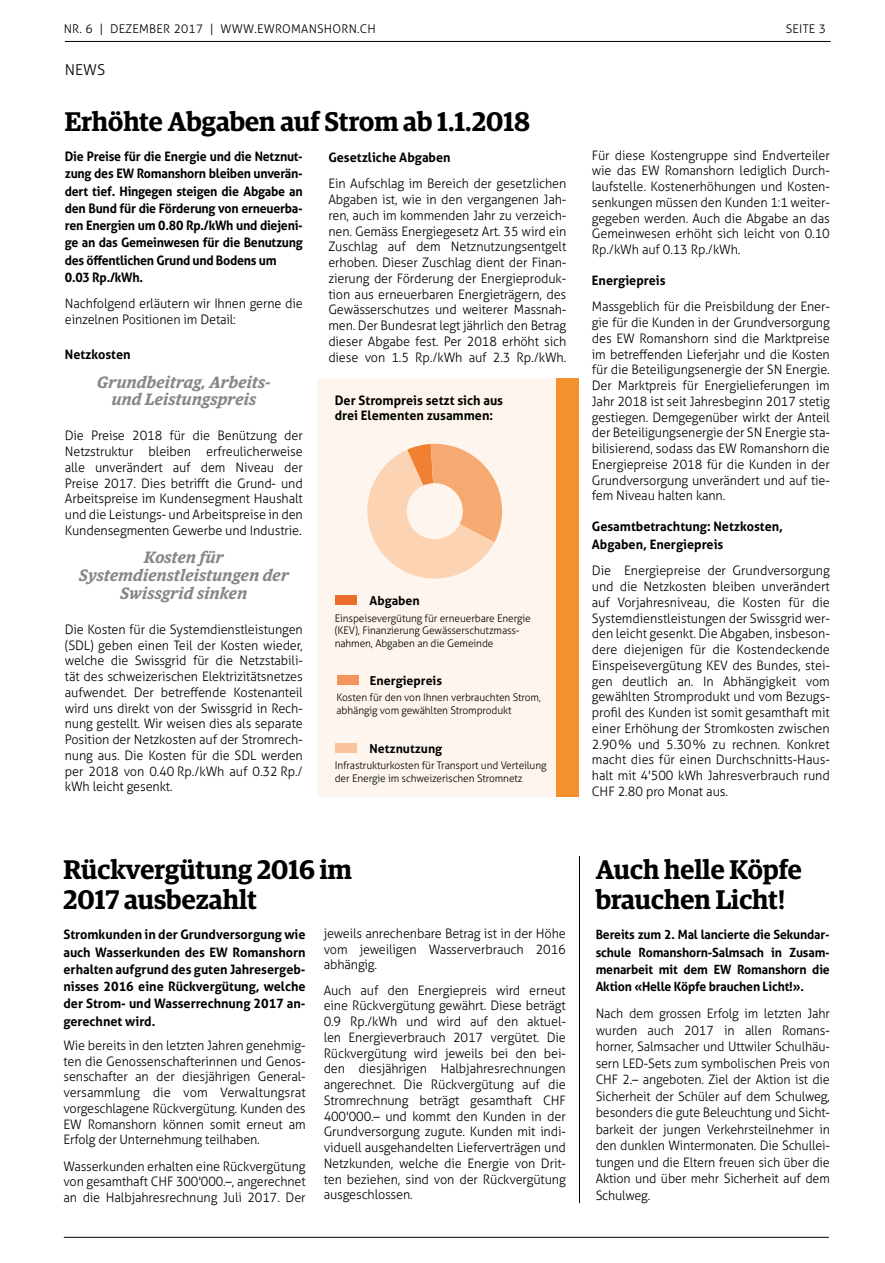
<style>
.page{position:relative;width:885px;height:1263px;background:#fff}
.page>*{position:absolute;margin:0;border:0;box-sizing:border-box;transform-origin:0 0}
.t1{font:600 27px/30px "Guardian Egyp";color:#000}
.t2{font:italic 600 16.5px/17.9px "Guardian Egyp";letter-spacing:.02em;color:#878787;text-align:center}
.t3{font:300 15px "Aller";color:#000}
.t4{font:300 13.05px/15.8px "Aller";letter-spacing:-.01em;color:#000;text-align:justify}
.t5{font:300 13.05px/16.5px "Aller";letter-spacing:-.01em;color:#000;text-align:justify;scale:.96 1}
.t6{font:700 13.05px/17.2px "Aller";letter-spacing:-.02em;color:#000;scale:.95 1}
.t7{font:700 13.05px/17.2px "Aller";letter-spacing:-.02em;color:#000;text-align:justify}
.t8{font:700 13.05px/18px "Aller";color:#000}
.t9{font:700 12.75px/17.2px "Aller";letter-spacing:-.01em;color:#000;text-align:justify;scale:.96 1}
.t10{font:700 12.45px "Aller";color:#000}
.t11{font:300 12px "Aller";letter-spacing:.02em;color:#000}
.t12{font:300 10.5px/12.6px "Aller";letter-spacing:-.01em;color:#000}
</style>
<div class="page">
<hr style="left:65px;top:41px;width:765px;height:1px;background:#000">
<hr style="left:579px;top:856px;width:1px;height:347px;background:#000">
<hr style="left:64px;top:1237px;width:764px;height:1px;background:#000">
<div style="left:317px;top:378px;width:256px;height:418px;background:#fef6ee"></div>
<svg style="left:367px;top:444px;width:135px;height:134px"></svg>
<div style="left:335px;top:595px;width:22px;height:10px;background:#ec6e2b"></div>
<div style="left:338px;top:675px;width:21px;height:10px;background:#f2945c"></div>
<div style="left:335px;top:743px;width:22px;height:9px;background:#f9c39b"></div>
<div style="left:556px;top:378px;width:23px;height:418px;background:#f3912d"></div>
<p class="t11" style="left:64px;top:22px;width:313px">NR. 6 | DEZEMBER 2017 | WWW.EWROMANSHORN.CH</p>
<p class="t11" style="left:785px;top:22px;width:42px">SEITE 3</p>
<p class="t3" style="left:65px;top:60px;width:42px">NEWS</p>
<h1 class="t1" style="left:65px;top:104px;width:467px">Erhöhte Abgaben auf Strom ab 1.1.2018</h1>
<p class="t6" style="left:65px;top:148px;width:252px">Die Preise für die Energie und die Netznut&shy;zung des EW Romanshorn bleiben unverän&shy;dert tief. Hingegen steigen die Abgabe an den Bund für die Förderung von erneuerba&shy;ren Energien um 0.80 Rp./kWh und diejeni&shy;ge an das Gemeinwesen für die Benutzung des öffentlichen Grund und Bodens um 0.03 Rp./kWh.</p>
<p class="t4" style="left:65px;top:296px;width:239px">Nachfolgend erläutern wir Ihnen gerne die einzelnen Positionen im Detail:</p>
<p class="t8" style="left:65px;top:345px;width:67px">Netzkosten</p>
<p class="t2" style="left:97px;top:371px;width:175px">Grundbeitrag, Arbeits&shy;und Leistungspreis</p>
<p class="t4" style="left:65px;top:428px;width:239px">Die Preise 2018 für die Benützung der Netzstruktur bleiben erfreulicherweise alle unverändert auf dem Niveau der Preise 2017. Dies betrifft die Grund- und Arbeitspreise im Kundensegment Haushalt und die Leistungs- und Arbeitspreise in den Kundensegmenten Gewerbe und Industrie.</p>
<p class="t2" style="left:79px;top:547px;width:211px">Kosten für<br>Systemdienstleistungen der<br>Swissgrid sinken</p>
<p class="t4" style="left:65px;top:621px;width:239px">Die Kosten für die Systemdienstleistungen (SDL) geben einen Teil der Kosten wieder, welche die Swissgrid für die Netzstabili&shy;tät des schweizerischen Elektrizitätsnetzes aufwendet. Der betreffende Kostenanteil wird uns direkt von der Swissgrid in Rech&shy;nung gestellt. Wir weisen dies als separate Position der Netzkosten auf der Stromrech&shy;nung aus. Die Kosten für die SDL werden per 2018 von 0.40 Rp./kWh auf 0.32 Rp./ kWh leicht gesenkt.</p>
<p class="t8" style="left:328px;top:148px;width:124px">Gesetzliche Abgaben</p>
<p class="t4" style="left:328px;top:176px;width:239px">Ein Aufschlag im Bereich der gesetzlichen Abgaben ist, wie in den vergangenen Jah&shy;ren, auch im kommenden Jahr zu verzeich&shy;nen. Gemäss Energiegesetz Art. 35 wird ein Zuschlag auf dem Netznutzungsentgelt erhoben. Dieser Zuschlag dient der Finan&shy;zierung der Förderung der Energieproduk&shy;tion aus erneuerbaren Energieträgern, des Gewässerschutzes und weiterer Massnah&shy;men. Der Bundesrat legt jährlich den Betrag dieser Abgabe fest. Per 2018 erhöht sich diese von 1.5 Rp./kWh auf 2.3 Rp./kWh.</p>
<p class="t8" style="left:334px;top:392px;width:170px;line-height:15.6px">Der Strompreis setzt sich aus drei Elementen zusammen:</p>
<p class="t10" style="left:369px;top:593px;width:52px">Abgaben</p>
<p class="t12" style="left:334px;top:612px;width:197px">Einspeisevergütung für erneuerbare Energie (KEV), Finanzierung Gewässerschutzmass&shy;nahmen, Abgaben an die Gemeinde</p>
<p class="t10" style="left:370px;top:673px;width:74px">Energiepreis</p>
<p class="t12" style="left:336px;top:691px;width:206px">Kosten für den von Ihnen verbrauchten Strom, abhängig vom gewählten Stromprodukt</p>
<p class="t10" style="left:369px;top:741px;width:74px">Netznutzung</p>
<p class="t12" style="left:334px;top:759px;width:213px">Infrastrukturkosten für Transport und Verteilung der Energie im schweizerischen Stromnetz</p>
<h1 class="t1" style="left:63px;top:852px;width:290px">Rückvergütung 2016 im<br>2017 ausbezahlt</h1>
<p class="t7" style="left:63px;top:926px;width:244px">Stromkunden in der Grundversorgung wie auch Wasserkunden des EW Romanshorn erhalten aufgrund des guten Jahresergeb&shy;nisses 2016 eine Rückvergütung, welche der Strom- und Wasserrechnung 2017 an&shy;gerechnet wird.</p>
<p class="t4" style="left:63px;top:1037px;width:244px">Wie bereits in den letzten Jahren genehmig&shy;ten die Genossenschafterinnen und Genos&shy;senschafter an der diesjährigen General&shy;versammlung die vom Verwaltungsrat vorgeschlagene Rückvergütung. Kunden des EW Romanshorn können somit erneut am Erfolg der Unternehmung teilhaben.</p>
<p class="t4" style="left:63px;top:1158px;width:244px">Wasserkunden erhalten eine Rückvergütung von gesamthaft CHF 300'000.–, angerechnet an die Halbjahresrechnung Juli 2017. Der</p>
<p class="t4" style="left:323px;top:925px;width:244px">jeweils anrechenbare Betrag ist in der Höhe vom jeweiligen Wasserverbrauch 2016 abhängig.</p>
<p class="t4" style="left:323px;top:982px;width:244px">Auch auf den Energiepreis wird erneut eine Rückvergütung gewährt. Diese beträgt 0.9 Rp./kWh und wird auf den aktuel&shy;len Energieverbrauch 2017 vergütet. Die Rückvergütung wird jeweils bei den bei&shy;den diesjährigen Halbjahresrechnungen angerechnet. Die Rückvergütung auf die Stromrechnung beträgt gesamthaft CHF 400'000.– und kommt den Kunden in der Grundversorgung zugute. Kunden mit indi&shy;viduell ausgehandelten Lieferverträgen und Netzkunden, welche die Energie von Drit&shy;ten beziehen, sind von der Rückvergütung ausgeschlossen.</p>
<p class="t4" style="left:591px;top:147px;width:239px">Für diese Kostengruppe sind Endverteiler wie das EW Romanshorn lediglich Durch&shy;laufstelle. Kostenerhöhungen und Kosten&shy;senkungen müssen den Kunden 1:1 weiter&shy;gegeben werden. Auch die Abgabe an das Gemeinwesen erhöht sich leicht von 0.10<br>Rp./kWh auf 0.13 Rp./kWh.</p>
<p class="t8" style="left:591px;top:271px;width:75px">Energiepreis</p>
<p class="t4" style="left:591px;top:299px;width:239px">Massgeblich für die Preisbildung der Ener&shy;gie für die Kunden in der Grundversorgung des EW Romanshorn sind die Marktpreise im betreffenden Lieferjahr und die Kosten für die Beteiligungsenergie der SN Energie.<br>Der Marktpreis für Energielieferungen im Jahr 2018 ist seit Jahresbeginn 2017 stetig gestiegen. Demgegenüber wirkt der Anteil der Beteiligungsenergie der SN Energie sta&shy;bilisierend, sodass das EW Romanshorn die Energiepreise 2018 für die Kunden in der Grundversorgung unverändert und auf tie&shy;fem Niveau halten kann.</p>
<p class="t8" style="left:591px;top:517px;width:192px">Gesamtbetrachtung: Netzkosten,<br>Abgaben, Energiepreis</p>
<p class="t4" style="left:591px;top:563px;width:239px">Die Energiepreise der Grundversorgung und die Netzkosten bleiben unverändert auf Vorjahresniveau, die Kosten für die Systemdienstleistungen der Swissgrid wer&shy;den leicht gesenkt. Die Abgaben, insbeson&shy;dere diejenigen für die Kostendeckende Einspeisevergütung KEV des Bundes, stei&shy;gen deutlich an. In Abhängigkeit vom gewählten Stromprodukt und vom Bezugs&shy;profil des Kunden ist somit gesamthaft mit einer Erhöhung der Stromkosten zwischen 2.90% und 5.30% zu rechnen. Konkret macht dies für einen Durchschnitts-Haus&shy;halt mit 4'500 kWh Jahresverbrauch rund CHF 2.80 pro Monat aus.</p>
<h1 class="t1" style="left:595px;top:852px;width:208px">Auch helle Köpfe brauchen Licht!</h1>
<p class="t9" style="left:595px;top:926px;width:245px">Bereits zum 2. Mal lancierte die Sekundar&shy;schule Romanshorn-Salmsach in Zusam&shy;menarbeit mit dem EW Romanshorn die Aktion «Helle Köpfe brauchen Licht!».</p>
<p class="t5" style="left:595px;top:1005px;width:245px">Nach dem grossen Erfolg im letzten Jahr wurden auch 2017 in allen Romans&shy;horner, Salmsacher und Uttwiler Schulhäu&shy;sern LED-Sets zum symbolischen Preis von CHF 2.– angeboten. Ziel der Aktion ist die Sicherheit der Schüler auf dem Schulweg, besonders die gute Beleuchtung und Sicht&shy;barkeit der jungen Verkehrsteilnehmer in den dunklen Wintermonaten. Die Schullei&shy;tungen und die Eltern freuen sich über die Aktion und über mehr Sicherheit auf dem Schulweg.</p>
</div>
